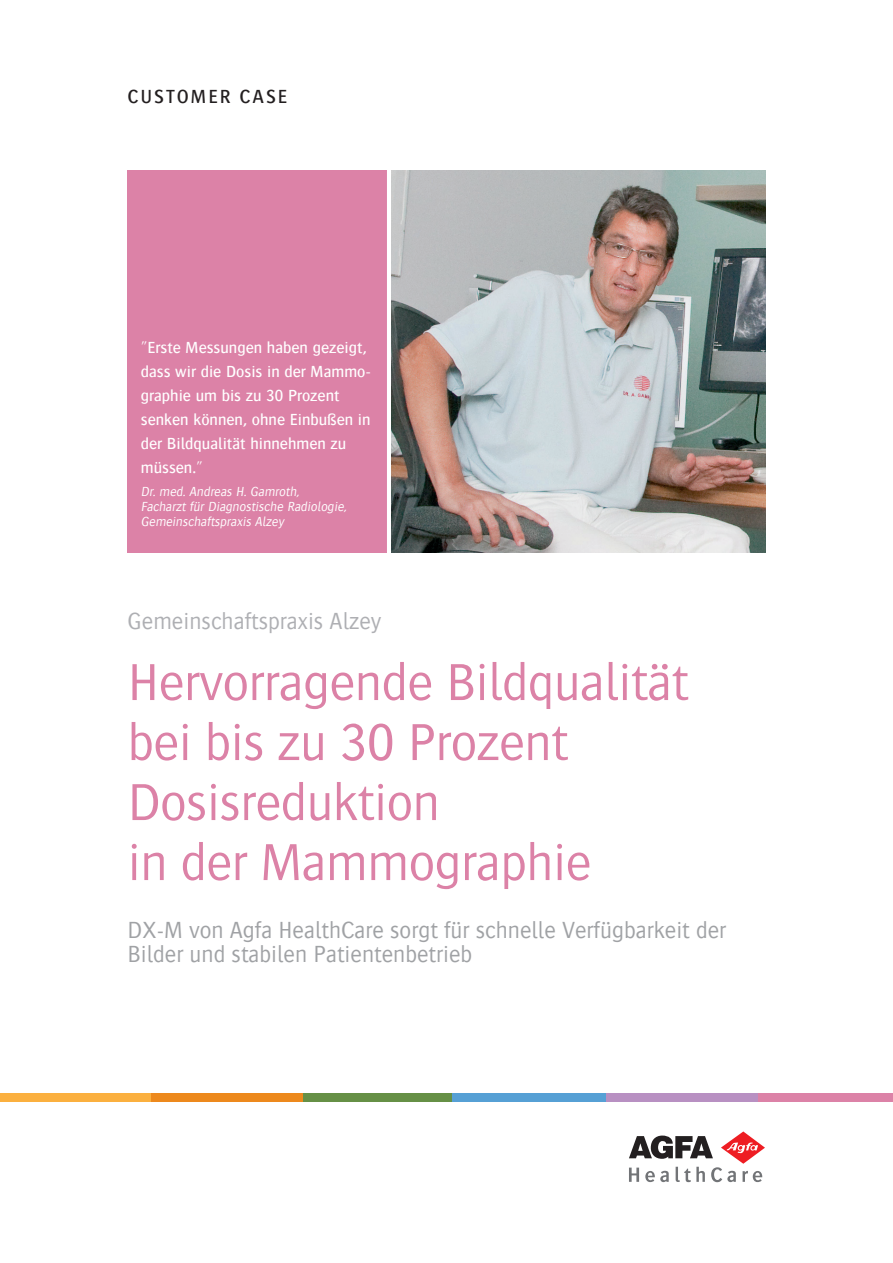
<style>
.page{position:relative;width:893px;height:1263px;background:#fff}
.page>*{position:absolute;margin:0;border:0;box-sizing:border-box;transform-origin:0 0}
.t1{font:300 54px/60px "Bosis For Agfa";letter-spacing:-.01em;color:#dc82a7}
.t2{font:300 24px/24px "Bosis For Agfa";color:#a0a2a5}
.t3{font:300 24px "Bosis For Agfa";color:#aeafb3}
.t4{font:500 19.5px "Bosis For Agfa";letter-spacing:.1em;color:#231f20}
.t5{font:500 16.5px/24px "Bosis For Agfa";color:#fff}
.t6{font:300 13.5px/15px "Bosis For Agfa";color:#fff}
</style>
<div class="page">
<svg style="left:629px;top:1131px;width:136px;height:51px"></svg>
<div style="left:0;top:1093px;width:152px;height:8px;background:#fbb03f"></div>
<div style="left:758px;top:1093px;width:135px;height:8px;background:#dc82a7"></div>
<div style="left:152px;top:1093px;width:151px;height:8px;background:#ed891d"></div>
<div style="left:303px;top:1093px;width:149px;height:8px;background:#669046"></div>
<div style="left:452px;top:1093px;width:155px;height:8px;background:#56a0d5"></div>
<div style="left:607px;top:1093px;width:151px;height:8px;background:#b890c2"></div>
<div style="left:128px;top:170px;width:259px;height:383px;background:#dc82a7"></div>
<img style="left:391px;top:170px;width:374px;height:383px">
<p class="t4" style="left:128px;top:86px;width:161px">CUSTOMER CASE</p>
<p class="t5" style="left:141px;top:335px;width:232px">"Erste Messungen haben gezeigt, dass wir die Dosis in der Mammo&shy;graphie um bis zu 30 Prozent senken können, ohne Einbußen in der Bildqualität hinnehmen zu müssen."</p>
<p class="t6" style="left:141px;top:484px;width:209px">Dr. med. Andreas H. Gamroth,<br>Facharzt für Diagnostische Radiologie,<br>Gemeinschaftspraxis Alzey</p>
<h2 class="t3" style="left:128px;top:609px;width:255px">Gemeinschaftspraxis Alzey</h2>
<h1 class="t1" style="left:128px;top:652px;width:563px">Hervorragende Bildqualität bei bis zu 30 Prozent<br>Dosisreduktion<br>in der Mammographie</h1>
<h2 class="t2" style="left:128px;top:918px;width:600px">DX-M von Agfa HealthCare sorgt für schnelle Verfügbarkeit der<br>Bilder und stabilen Patientenbetrieb</h2>
</div>
